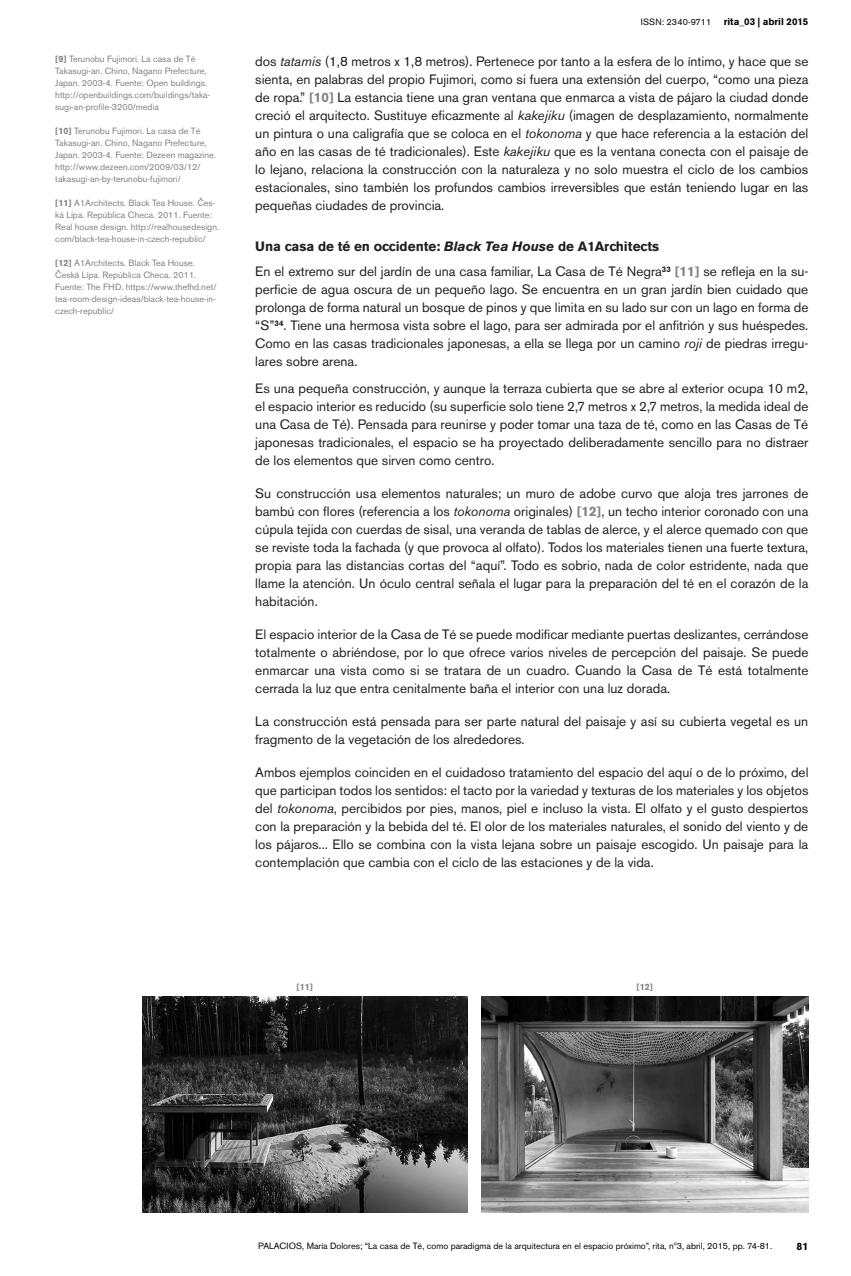
<style>
.page{position:relative;width:851px;height:1276px;background:#fff}
.page>*{position:absolute;margin:0;border:0;box-sizing:border-box;transform-origin:0 0}
.Normal__Web{font:13.5px/18px "Akzidenz Grotesk BE";color:#231f20;text-align:justify}
.Normal__Web-2{font:700 13.5px "Akzidenz Grotesk BE";color:#231f20}
.t1{font:700 10.5px "Akzidenz Grotesk BE";color:#040503}
.t2{font:700 9.75px "Akzidenz Grotesk BE";color:#040503}
.staff{font:9px/12px "Akzidenz Grotesk BE";color:#808285}
.t3{font:9px "Akzidenz Grotesk BE";color:#040503}
.t4{font:9px "Akzidenz Grotesk BE";letter-spacing:.02em;color:#040503}
.staff-2{font:700 9px "Akzidenz Grotesk BE";color:#808285}
.s1{font-weight:700}
.s2{font-family:"Arial"}
.s3{font-style:italic}
.s4{font-weight:700;color:#808285}
</style>
<div class="page">
<img style="left:143px;top:996px;width:324px;height:216px">
<img style="left:481px;top:996px;width:327px;height:216px">
<p class="staff" style="left:55px;top:53px;width:157px"><span class="s1">[9]</span> Terunobu Fujimori. La casa de Té Takasugi-an. Chino, Nagano Prefecture, Japan. 2003-4. Fuente: Open buildings. http://openbuildings.com/buildings/taka&shy;sugi-an-profile-3200/media</p>
<p class="staff" style="left:55px;top:125px;width:162px"><span class="s1">[10]</span> Terunobu Fujimori. La casa de Té Takasugi-an. Chino, Nagano Prefecture, Japan. 2003-4. Fuente: Dezeen magazine. http://www.dezeen.com/2009/03/12/ takasugi-an-by-terunobu-fujimori/</p>
<p class="staff" style="left:55px;top:197px;width:165px"><span class="s1">[11]</span> A1Architects. Black Tea House. <span class="s2">Č</span>es&shy;ká Lípa. República Checa. 2011. Fuente:<br>Real house design. http://realhousedesign. com/black-tea-house-in-czech-republic/</p>
<p class="staff" style="left:55px;top:257px;width:162px"><span class="s1">[12]</span> A1Architects. Black Tea House.<br><span class="s2">Č</span>eská Lípa. República Checa. 2011.<br>Fuente: The FHD. https://www.thefhd.net/ tea-room-design-ideas/black-tea-house-in&shy;czech-republic/</p>
<p class="t4" style="left:640px;top:17px;width:72px">ISSN: 2340-9711</p>
<p class="t2" style="left:723px;top:16px;width:86px">rita_03 | abril 2015</p>
<p class="Normal__Web" style="left:255px;top:52px;width:554px">dos <span class="s3">tatamis</span> (1,8 metros x 1,8 metros). Pertenece por tanto a la esfera de lo íntimo, y hace que se sienta, en palabras del propio Fujimori, como si fuera una extensión del cuerpo, “como una pieza de ropa.” <span class="s4">[10]</span> La estancia tiene una gran ventana que enmarca a vista de pájaro la ciudad donde creció el arquitecto. Sustituye eficazmente al <span class="s3">kakejiku</span> (imagen de desplazamiento, normalmente un pintura o una caligrafía que se coloca en el <span class="s3">tokonoma</span> y que hace referencia a la estación del año en las casas de té tradicionales). Este <span class="s3">kakejiku</span> que es la ventana conecta con el paisaje de lo lejano, relaciona la construcción con la naturaleza y no solo muestra el ciclo de los cambios estacionales, sino también los profundos cambios irreversibles que están teniendo lugar en las pequeñas ciudades de provincia.</p>
<p class="Normal__Web-2" style="left:255px;top:238px;width:405px">Una casa de té en occidente: <span class="s3">Black Tea House</span> de A1Architects</p>
<p class="Normal__Web" style="left:255px;top:262px;width:554px">En el extremo sur del jardín de una casa familiar, La Casa de Té Negra<sup>33</sup> <span class="s4">[11]</span> se refleja en la su&shy;perficie de agua oscura de un pequeño lago. Se encuentra en un gran jardín bien cuidado que prolonga de forma natural un bosque de pinos y que limita en su lado sur con un lago en forma de “S”<sup>34</sup>. Tiene una hermosa vista sobre el lago, para ser admirada por el anfitrión y sus huéspedes.<br>Como en las casas tradicionales japonesas, a ella se llega por un camino <span class="s3">roji</span> de piedras irregu&shy;lares sobre arena.</p>
<p class="Normal__Web" style="left:255px;top:379px;width:554px">Es una pequeña construcción, y aunque la terraza cubierta que se abre al exterior ocupa 10 m2, el espacio interior es reducido (su superficie solo tiene 2,7 metros x 2,7 metros, la medida ideal de una Casa de Té). Pensada para reunirse y poder tomar una taza de té, como en las Casas de Té japonesas tradicionales, el espacio se ha proyectado deliberadamente sencillo para no distraer de los elementos que sirven como centro.</p>
<p class="Normal__Web" style="left:255px;top:484px;width:554px">Su construcción usa elementos naturales; un muro de adobe curvo que aloja tres jarrones de bambú con flores (referencia a los <span class="s3">tokonoma</span> originales) <span class="s4">[12]</span>, un techo interior coronado con una cúpula tejida con cuerdas de sisal, una veranda de tablas de alerce, y el alerce quemado con que se reviste toda la fachada (y que provoca al olfato). Todos los materiales tienen una fuerte textura, propia para las distancias cortas del “aquí”. Todo es sobrio, nada de color estridente, nada que llame la atención. Un óculo central señala el lugar para la preparación del té en el corazón de la habitación.</p>
<p class="Normal__Web" style="left:255px;top:625px;width:554px">El espacio interior de la Casa de Té se puede modificar mediante puertas deslizantes, cerrándose totalmente o abriéndose, por lo que ofrece varios niveles de percepción del paisaje. Se puede enmarcar una vista como si se tratara de un cuadro. Cuando la Casa de Té está totalmente cerrada la luz que entra cenitalmente baña el interior con una luz dorada.</p>
<p class="Normal__Web" style="left:255px;top:712px;width:554px">La construcción está pensada para ser parte natural del paisaje y así su cubierta vegetal es un fragmento de la vegetación de los alrededores.</p>
<p class="Normal__Web" style="left:255px;top:763px;width:554px">Ambos ejemplos coinciden en el cuidadoso tratamiento del espacio del aquí o de lo próximo, del que participan todos los sentidos: el tacto por la variedad y texturas de los materiales y los objetos del <span class="s3">tokonoma</span>, percibidos por pies, manos, piel e incluso la vista. El olfato y el gusto despiertos con la preparación y la bebida del té. El olor de los materiales naturales, el sonido del viento y de los pájaros... Ello se combina con la vista lejana sobre un paisaje escogido. Un paisaje para la contemplación que cambia con el ciclo de las estaciones y de la vida.</p>
<p class="staff-2" style="left:296px;top:981px;width:18px">[11]</p>
<p class="staff-2" style="left:636px;top:981px;width:18px">[12]</p>
<p class="t3" style="left:258px;top:1240px;width:515px">PALACIOS, María Dolores; “La casa de Té, como paradigma de la arquitectura en el espacio próximo”, rita, nº3, abril, 2015, pp. 74-81.</p>
<p class="t1" style="left:796px;top:1240px;width:13px">81</p>
</div>
